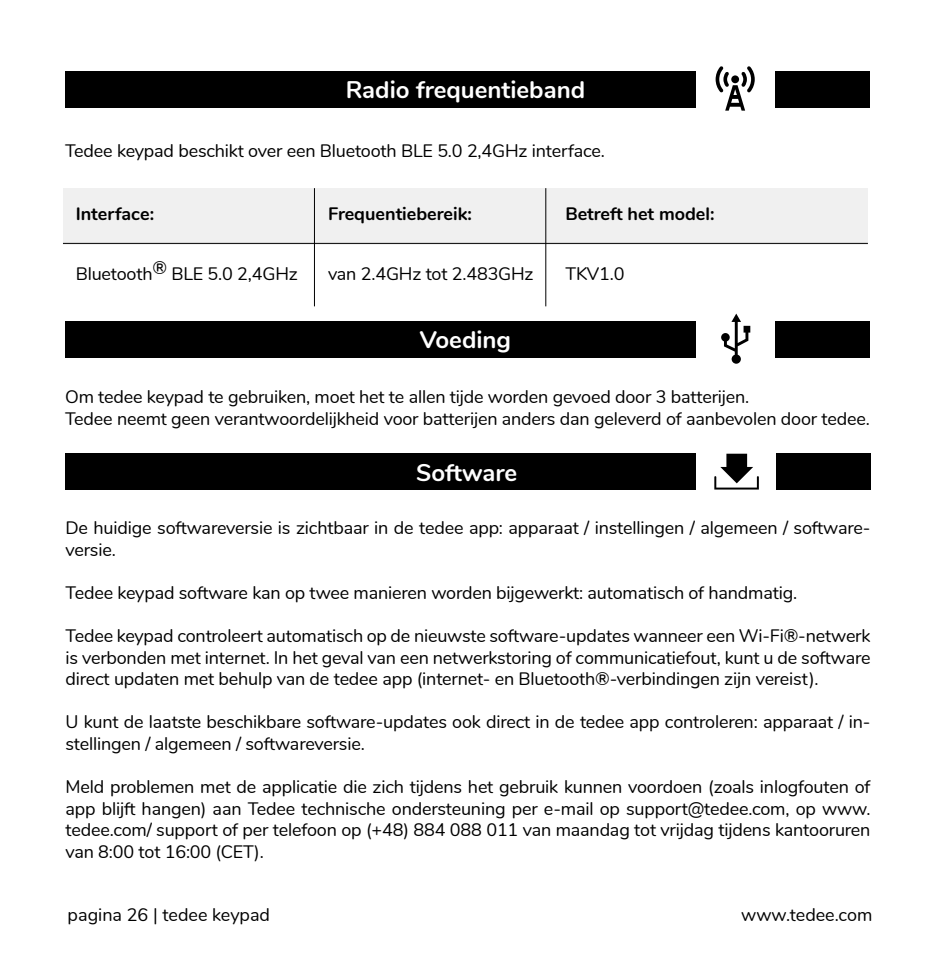
<style>
.page{position:relative;width:936px;height:978px;background:#fff}
.page>*{position:absolute;margin:0;border:0;box-sizing:border-box;transform-origin:0 0}
.t1{font:700 24px "Nunito";color:#fff}
.t2{font:18px/21.6px "Nunito";letter-spacing:-.01em;color:#000}
.t3{font:700 18px "Nunito";color:#000}
</style>
<div class="page">
<div style="left:63px;top:188px;width:804px;height:56px;background:#f0f0f0"></div>
<hr style="left:63px;top:243px;width:804px;height:1px;background:#000">
<div style="left:65px;top:71px;width:630px;height:37px;background:#000"></div>
<div style="left:775px;top:71px;width:95px;height:37px;background:#000"></div>
<div style="left:65px;top:321px;width:630px;height:37px;background:#000"></div>
<div style="left:775px;top:321px;width:95px;height:37px;background:#000"></div>
<svg style="left:715px;top:66px;width:39px;height:45px"></svg>
<hr style="left:314px;top:188px;width:1px;height:118px;background:#000">
<hr style="left:545px;top:188px;width:1px;height:118px;background:#000">
<svg style="left:721px;top:314px;width:29px;height:50px"></svg>
<div style="left:65px;top:453px;width:631px;height:37px;background:#000"></div>
<div style="left:776px;top:453px;width:94px;height:37px;background:#000"></div>
<svg style="left:714px;top:454px;width:44px;height:36px"></svg>
<h1 class="t1" style="left:346px;top:72px;width:241px">Radio frequentieband</h1>
<p class="t2" style="left:65px;top:139px;width:541px">Tedee keypad beschikt over een Bluetooth BLE 5.0 2,4GHz interface.</p>
<p class="t3" style="left:76px;top:200px;width:80px">Interface:</p>
<p class="t2" style="left:76px;top:262px;width:224px">Bluetooth® BLE 5.0 2,4GHz</p>
<p class="t3" style="left:328px;top:200px;width:145px">Frequentiebereik:</p>
<p class="t2" style="left:328px;top:262px;width:207px">van 2.4GHz tot 2.483GHz</p>
<h1 class="t1" style="left:419px;top:322px;width:93px">Voeding</h1>
<p class="t3" style="left:565px;top:200px;width:151px">Betreft het model:</p>
<p class="t2" style="left:565px;top:262px;width:61px">TKV1.0</p>
<p class="t2" style="left:65px;top:385px;width:806px">Om tedee keypad te gebruiken, moet het te allen tijde worden gevoed door 3 batterijen.<br>Tedee neemt geen verantwoordelijkheid voor batterijen anders dan geleverd of aanbevolen door tedee.</p>
<h1 class="t1" style="left:416px;top:454px;width:103px">Software</h1>
<p class="t2" style="left:65px;top:516px;width:806px">De huidige softwareversie is zichtbaar in de tedee app: apparaat / instellingen / algemeen / software&shy;versie.</p>
<p class="t2" style="left:65px;top:581px;width:733px">Tedee keypad software kan op twee manieren worden bijgewerkt: automatisch of handmatig.</p>
<p class="t2" style="left:65px;top:624px;width:806px;text-align:justify">Tedee keypad controleert automatisch op de nieuwste software-updates wanneer een Wi-Fi®-netwerk is verbonden met internet. In het geval van een netwerkstoring of communicatiefout, kunt u de software direct updaten met behulp van de tedee app (internet- en Bluetooth®-verbindingen zijn vereist).</p>
<p class="t2" style="left:65px;top:710px;width:806px">U kunt de laatste beschikbare software-updates ook direct in de tedee app controleren: apparaat / in&shy;stellingen / algemeen / softwareversie.</p>
<p class="t2" style="left:65px;top:775px;width:806px;text-align:justify">Meld problemen met de applicatie die zich tijdens het gebruik kunnen voordoen (zoals inlogfouten of app blijft hangen) aan Tedee technische ondersteuning per e-mail op support@tedee.com, op www. tedee.com/ support of per telefoon op (+48) 884 088 011 van maandag tot vrijdag tijdens kantooruren van 8:00 tot 16:00 (CET).</p>
<p class="t2" style="left:68px;top:903px;width:204px">pagina 26 | tedee keypad</p>
<p class="t2" style="left:741px;top:903px;width:133px">www.tedee.com</p>
</div>
